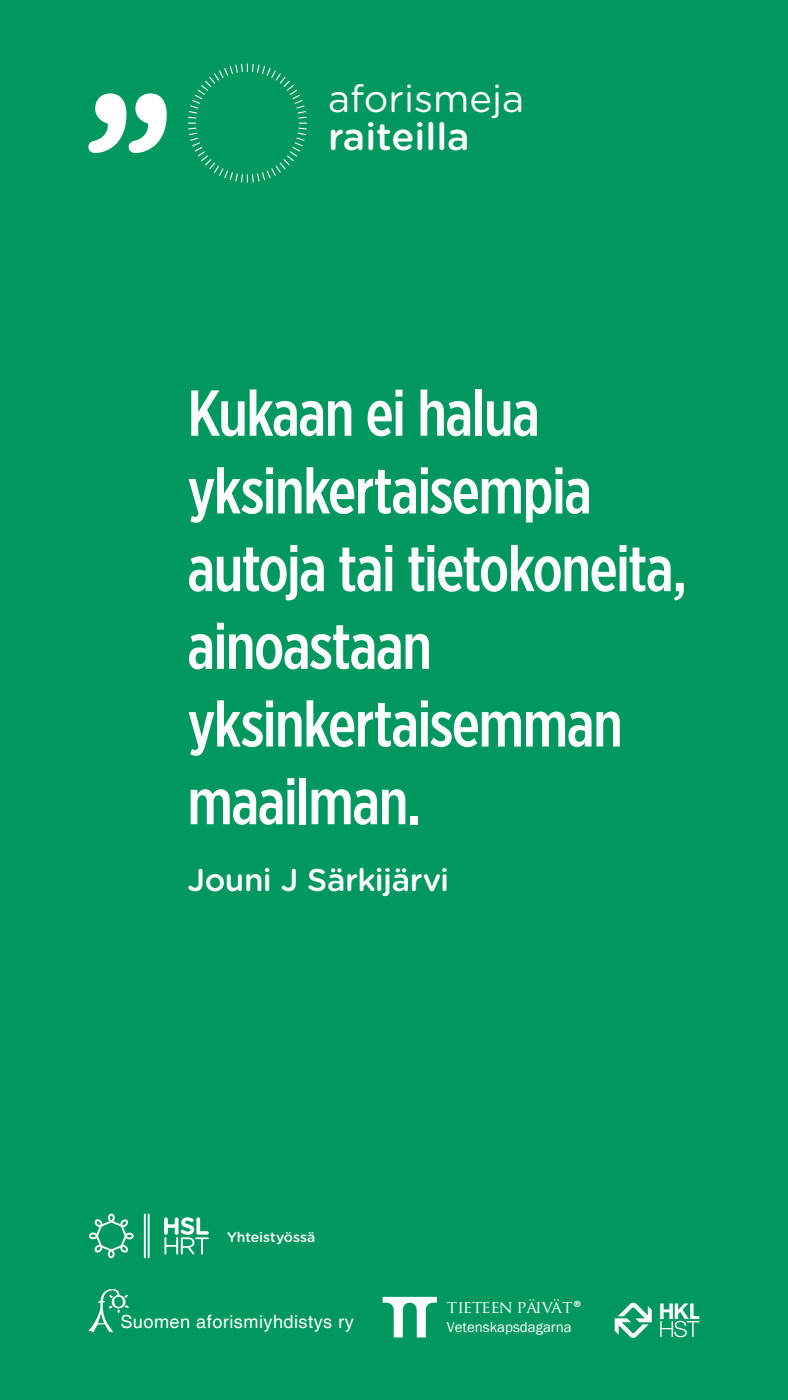
<style>
.page{position:relative;width:788px;height:1400px;background:#00985f}
.page>*{position:absolute;margin:0;border:0;box-sizing:border-box;transform-origin:0 0}
.t1{font:500 64.75px/77.7px "Gotham X Narrow";letter-spacing:-.025em;color:#fff}
.t2{font:38.24px "Gotham Rounded";color:#fff}
.t3{font:500 38.24px "Gotham Rounded";color:#fff}
.t4{font:500 31.5px "Gotham Rounded";letter-spacing:-.015em;color:#fff}
.t5{font:18.2px "Helvetica";letter-spacing:.025em;color:#fff}
.t6{font:17.24px "Trajan Pro";color:#fff}
.t7{font:14.88px "Franklin Gothic";color:#fff}
.t8{font:500 14px "Gotham Rounded";color:#fff}
.t9{font:700 8.92px "Frutiger LT Std";color:#fff}
</style>
<div class="page">
<svg style="left:382px;top:1297px;width:55px;height:41px"></svg>
<svg style="left:164px;top:1217px;width:45px;height:38px"></svg>
<svg style="left:89px;top:1214px;width:45px;height:44px"></svg>
<hr style="left:144px;top:1214px;width:2px;height:44px;background:#fff">
<hr style="left:148px;top:1214px;width:2px;height:44px;background:#fff">
<svg style="left:188px;top:64px;width:119px;height:119px"></svg>
<svg style="left:88px;top:93px;width:79px;height:60px"></svg>
<svg style="left:88px;top:1289px;width:40px;height:44px"></svg>
<svg style="left:614px;top:1302px;width:37px;height:36px"></svg>
<svg style="left:660px;top:1303px;width:39px;height:34px"></svg>
<p class="t2" style="left:328px;top:72px;width:198px">aforismeja</p>
<p class="t3" style="left:328px;top:110px;width:143px">raiteilla</p>
<p class="t1" style="left:187px;top:373px;width:501px">Kukaan ei halua yksinkertaisempia autoja tai tietokoneita, ainoastaan yksinkertaisemman maailman.</p>
<p class="t4" style="left:187px;top:857px;width:263px">Jouni J Särkijärvi</p>
<p class="t8" style="left:227px;top:1227px;width:90px">Yhteistyössä</p>
<p class="t5" style="left:120px;top:1311px;width:235px">Suomen aforismiyhdistys ry</p>
<p class="t6" style="left:447px;top:1296px;width:127px">TIETEEN PÄIVÄT</p>
<p class="t7" style="left:447px;top:1317px;width:126px">Vetenskapsdagarna</p>
<p class="t9" style="left:573px;top:1298px;width:9px">®</p>
</div>
